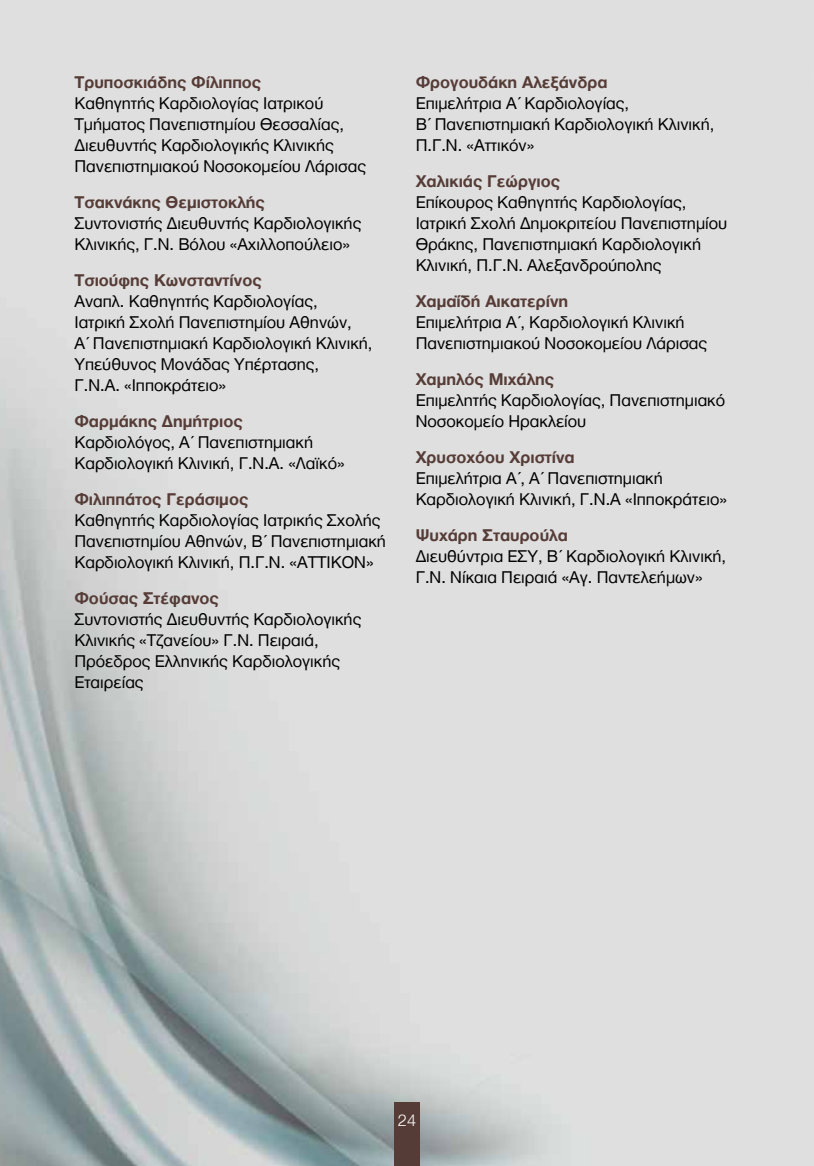
<style>
.page{position:relative;width:814px;height:1166px;background:#fff}
.page>*{position:absolute;margin:0;border:0;box-sizing:border-box;transform-origin:0 0}
.t1{font:17.5px/21px "Helvetica Neue Greek";color:#000}
.t2{font:700 17.5px "Helvetica Neue Greek";color:#563c37}
.t3{font:300 17.5px "Helvetica Neue Greek";color:#fff}
</style>
<div class="page">
<img style="left:0;top:0;width:814px;height:1166px">
<div style="left:394px;top:1103px;width:25px;height:63px;background:#563c37"></div>
<p class="t2" style="left:74px;top:73px;width:188px">Τρυποσκιάδης Φίλιππος</p>
<p class="t1" style="left:74px;top:93px;width:293px">Καθηγητής Καρδιολογίας Ιατρικού Τμήματος Πανεπιστημίου Θεσσαλίας, Διευθυντής Καρδιολογικής Κλινικής Πανεπιστημιακού Νοσοκομείου Λάρισας</p>
<p class="t2" style="left:74px;top:193px;width:192px">Τσακνάκης Θεμιστοκλής</p>
<p class="t1" style="left:74px;top:213px;width:288px">Συντονιστής Διευθυντής Καρδιολογικής<br>Κλινικής, Γ.Ν. Βόλου «Αχιλλοπούλειο»</p>
<p class="t2" style="left:74px;top:271px;width:189px">Τσιούφης Κωνσταντίνος</p>
<p class="t1" style="left:74px;top:291px;width:299px">Αναπλ. Καθηγητής Καρδιολογίας, Ιατρική Σχολή Πανεπιστημίου Αθηνών,<br>Α΄ Πανεπιστημιακή Καρδιολογική Κλινική, Υπεύθυνος Μονάδας Υπέρτασης,<br>Γ.Ν.Α. «Ιπποκράτειο»</p>
<p class="t2" style="left:74px;top:412px;width:170px">Φαρμάκης Δημήτριος</p>
<p class="t1" style="left:74px;top:431px;width:272px">Καρδιολόγος, Α΄ Πανεπιστημιακή<br>Καρδιολογική Κλινική, Γ.Ν.Α. «Λαϊκό»</p>
<p class="t2" style="left:74px;top:489px;width:175px">Φιλιππάτος Γεράσιμος</p>
<p class="t1" style="left:74px;top:509px;width:313px">Καθηγητής Καρδιολογίας Ιατρικής Σχολής<br>Πανεπιστημίου Αθηνών, Β΄ Πανεπιστημιακή<br>Καρδιολογική Κλινική, Π.Γ.Ν. «ΑΤΤΙΚΟΝ»</p>
<p class="t2" style="left:74px;top:588px;width:146px">Φούσας Στέφανος</p>
<p class="t1" style="left:74px;top:608px;width:288px">Συντονιστής Διευθυντής Καρδιολογικής<br>Κλινικής «Τζανείου» Γ.Ν. Πειραιά,<br>Πρόεδρος Ελληνικής Καρδιολογικής<br>Εταιρείας</p>
<p class="t2" style="left:415px;top:73px;width:193px">Φρογουδάκη Αλεξάνδρα</p>
<p class="t1" style="left:415px;top:93px;width:300px">Επιμελήτρια Α΄ Καρδιολογίας,<br>Β΄ Πανεπιστημιακή Καρδιολογική Κλινική,<br>Π.Γ.Ν. «Αττικόν»</p>
<p class="t2" style="left:415px;top:172px;width:146px">Χαλικιάς Γεώργιος</p>
<p class="t1" style="left:415px;top:192px;width:313px">Επίκουρος Καθηγητής Καρδιολογίας, Ιατρική Σχολή Δημοκριτείου Πανεπιστημίου Θράκης, Πανεπιστημιακή Καρδιολογική Κλινική, Π.Γ.Ν. Αλεξανδρούπολης</p>
<p class="t2" style="left:415px;top:292px;width:154px">Χαμαΐδή Αικατερίνη</p>
<p class="t1" style="left:415px;top:311px;width:293px">Επιμελήτρια Α΄, Καρδιολογική Κλινική<br>Πανεπιστημιακού Νοσοκομείου Λάρισας</p>
<p class="t2" style="left:415px;top:370px;width:140px">Χαμηλός Μιχάλης</p>
<p class="t1" style="left:415px;top:389px;width:311px">Επιμελητής Καρδιολογίας, Πανεπιστημιακό<br>Νοσοκομείο Ηρακλείου</p>
<p class="t2" style="left:415px;top:447px;width:160px">Χρυσοχόου Χριστίνα</p>
<p class="t1" style="left:415px;top:467px;width:313px">Επιμελήτρια Α΄, Α΄ Πανεπιστημιακή<br>Καρδιολογική Κλινική, Γ.Ν.Α «Ιπποκράτειο»</p>
<p class="t2" style="left:415px;top:525px;width:154px">Ψυχάρη Σταυρούλα</p>
<p class="t1" style="left:415px;top:545px;width:312px">Διευθύντρια ΕΣΥ, Β΄ Καρδιολογική Κλινική,<br>Γ.Ν. Νίκαια Πειραιά «Αγ. Παντελεήµων»</p>
<p class="t3" style="left:398px;top:1111px;width:20px">24</p>
</div>
